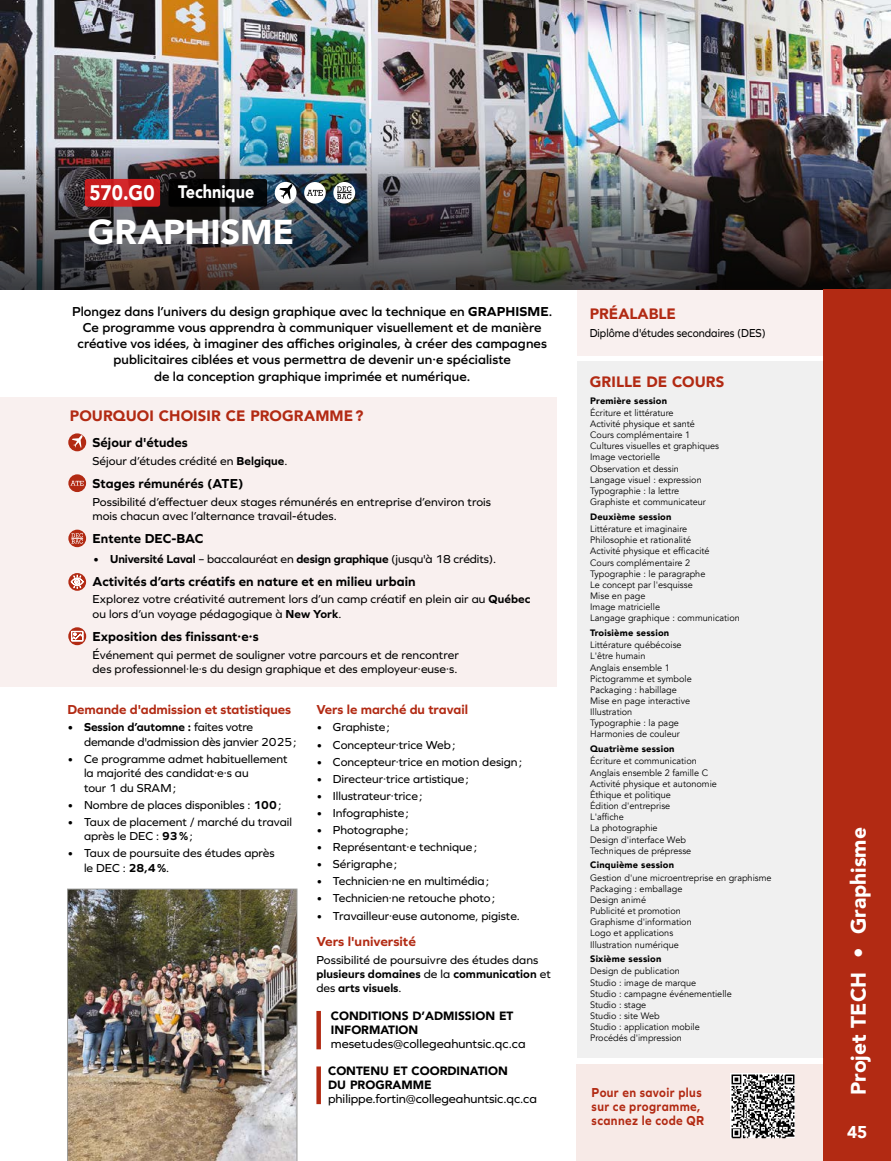
<style>
.page{position:relative;width:891px;height:1161px;background:#fff}
.page>*{position:absolute;margin:0;border:0;box-sizing:border-box;transform-origin:0 0}
.t1{font:900 34.5px "Avenir";letter-spacing:-.005em;color:#fff}
.t2{font:900 21px "Avenir";color:#fff}
.t3{font:900 18px "Avenir";color:#fff;scale:.9 1}
.t4{font:900 17.1px "Avenir";color:#fff}
.t5{font:900 15px "Avenir";letter-spacing:.005em;color:#b22a13}
.t6{font:600 13.5px/16.2px "Graphie";letter-spacing:.005em;color:#000;text-align:center}
.t7{font:700 13.5px "Graphie";letter-spacing:.005em;color:#000}
.t8{font:700 13.5px "Graphie";color:#b22a13}
.t9{font:700 13.5px/14.4px "Graphie";letter-spacing:.03em;color:#b22a13;scale:.9 1}
.t10{font:12.75px "Graphie";letter-spacing:-.005em;color:#000}
.t11{font:12px/14.4px "Graphie";color:#000}
.t12{font:900 12px/14.2px "Avenir";color:#000}
.t13{font:12px "Graphie";color:#000;scale:.9 1}
.t14{font:9.3px/11.1px "Avenir";color:#000}
.t15{font:900 9.3px "Avenir";letter-spacing:.02em;color:#000}
.s1{font-size:21px}
.s2{font-weight:700}
</style>
<div class="page">
<div style="left:576px;top:1064px;width:249px;height:97px;background:#f7eae7"></div>
<div style="left:0;top:397px;width:557px;height:290px;background:#f9f0ef"></div>
<img style="left:0;top:0;width:891px;height:146px">
<img style="left:0;top:146px;width:891px;height:143px">
<div style="left:316px;top:1067px;width:5px;height:37px;background:#b22a13"></div>
<div style="left:316px;top:1011px;width:5px;height:38px;background:#b22a13"></div>
<svg style="left:275px;top:182px;width:22px;height:22px"></svg>
<svg style="left:279px;top:183px;width:14px;height:17px"></svg>
<svg style="left:304px;top:182px;width:22px;height:22px"></svg>
<svg style="left:307px;top:190px;width:16px;height:6px"></svg>
<div style="left:824px;top:289px;width:67px;height:872px;background:#b22a13"></div>
<div style="left:85px;top:179px;width:75px;height:28px;background:linear-gradient(to right,#ca1f21,#c71c1d);border-radius:3px"></div>
<div style="left:168px;top:179px;width:99px;height:28px;background:linear-gradient(to right,#010000,#0a0d10);border-radius:3px"></div>
<svg style="left:68px;top:474px;width:18px;height:18px"></svg>
<svg style="left:71px;top:481px;width:13px;height:5px"></svg>
<svg style="left:333px;top:182px;width:22px;height:22px"></svg>
<svg style="left:337px;top:186px;width:14px;height:13px"></svg>
<div style="left:68px;top:530px;width:18px;height:17px;background:#b22a13;border-radius:50%"></div>
<svg style="left:71px;top:533px;width:12px;height:11px"></svg>
<div style="left:577px;top:362px;width:247px;height:696px;background:#f0f0f0"></div>
<div style="left:577px;top:289px;width:247px;height:66px;background:#f9f0ef"></div>
<img style="left:731px;top:1073px;width:64px;height:65px">
<img style="left:67px;top:889px;width:230px;height:272px">
<div style="left:68px;top:433px;width:18px;height:18px;background:#b22a13;border-radius:50%"></div>
<svg style="left:72px;top:434px;width:11px;height:14px"></svg>
<svg style="left:68px;top:573px;width:18px;height:18px"></svg>
<svg style="left:71px;top:575px;width:13px;height:14px"></svg>
<svg style="left:68px;top:627px;width:18px;height:18px"></svg>
<svg style="left:71px;top:631px;width:12px;height:10px"></svg>
<h3 class="t3" style="left:89px;top:177px;width:185px"><span class="s1">570.G0</span> Technique</h3>
<h1 class="t1" style="left:88px;top:203px;width:208px">GRAPHISME</h1>
<p class="t6" style="left:72px;top:303px;width:482px">Plongez dans l’univers du design graphique avec la technique en <span class="s2">GRAPHISME</span>.<br>Ce programme vous apprendra à communiquer visuellement et de manière créative vos idées, à imaginer des affiches originales, à créer des campagnes publicitaires ciblées et vous permettra de devenir un·e spécialiste<br>de la conception graphique imprimée et numérique.</p>
<p class="t5" style="left:70px;top:403px;width:295px">POURQUOI CHOISIR CE PROGRAMME?</p>
<p class="t7" style="left:92px;top:434px;width:97px">Séjour d'études</p>
<p class="t11" style="left:92px;top:453px;width:197px">Séjour d’études crédité en <span class="s2">Belgique</span>.</p>
<p class="t7" style="left:92px;top:475px;width:153px">Stages rémunérés (ATE)</p>
<p class="t11" style="left:92px;top:494px;width:400px">Possibilité d’effectuer deux stages rémunérés en entreprise d’environ trois mois chacun avec l’alternance travail-études.</p>
<p class="t7" style="left:92px;top:530px;width:112px">Entente DEC-BAC</p>
<p class="t11" style="left:93px;top:551px;width:404px"><span class="s2">• Université Laval</span> – baccalauréat en <span class="s2">design graphique</span> (jusqu'à 18 crédits).</p>
<p class="t7" style="left:92px;top:573px;width:325px">Activités d’arts créatifs en nature et en milieu urbain</p>
<p class="t11" style="left:92px;top:592px;width:440px">Explorez votre créativité autrement lors d’un camp créatif en plein air au <span class="s2">Québec </span>ou lors d’un voyage pédagogique à <span class="s2">New York</span>.</p>
<p class="t7" style="left:92px;top:628px;width:168px">Exposition des finissant·e·s</p>
<p class="t11" style="left:92px;top:647px;width:368px">Événement qui permet de souligner votre parcours et de rencontrer des professionnel·le·s du design graphique et des employeur·euse·s.</p>
<p class="t8" style="left:68px;top:701px;width:225px">Demande d'admission et statistiques</p>
<p class="t11" style="left:84px;top:720px;width:214px;text-indent:-16px"><span class="s2">• Session d’automne :</span> faites votre demande d'admission dès janvier 2025;</p>
<p class="t11" style="left:84px;top:752px;width:205px;text-indent:-16px">• Ce programme admet habituellement la majorité des candidat∙e∙s au<br>tour 1 du SRAM;</p>
<p class="t11" style="left:68px;top:797px;width:215px">• Nombre de places disponibles : <span class="s2">100</span>;</p>
<p class="t11" style="left:84px;top:815px;width:209px;text-indent:-16px">• Taux de placement / marché du travail après le DEC : <span class="s2">93%</span>;</p>
<p class="t11" style="left:84px;top:846px;width:192px;text-indent:-16px">• Taux de poursuite des études après le DEC : <span class="s2">28,4%</span>.</p>
<p class="t8" style="left:316px;top:701px;width:153px">Vers le marché du travail</p>
<p class="t11" style="left:316px;top:720px;width:75px">• Graphiste;</p>
<p class="t11" style="left:316px;top:737px;width:141px">• Concepteur·trice Web;</p>
<p class="t11" style="left:316px;top:754px;width:207px">• Concepteur·trice en motion design;</p>
<p class="t11" style="left:316px;top:771px;width:154px">• Directeur·trice artistique;</p>
<p class="t11" style="left:316px;top:788px;width:108px">• Illustrateur·trice;</p>
<p class="t11" style="left:316px;top:806px;width:94px">• Infographiste;</p>
<p class="t11" style="left:316px;top:823px;width:94px">• Photographe;</p>
<p class="t11" style="left:316px;top:840px;width:162px">• Représentant·e technique;</p>
<p class="t11" style="left:316px;top:857px;width:82px">• Sérigraphe;</p>
<p class="t11" style="left:316px;top:874px;width:174px">• Technicien·ne en multimédia;</p>
<p class="t11" style="left:316px;top:891px;width:180px">• Technicien·ne retouche photo;</p>
<p class="t11" style="left:316px;top:908px;width:205px">• Travailleur·euse autonome, pigiste.</p>
<p class="t8" style="left:316px;top:933px;width:101px">Vers l'université</p>
<p class="t11" style="left:316px;top:952px;width:236px">Possibilité de poursuivre des études dans <span class="s2">plusieurs domaines</span> de la <span class="s2">communication</span> et des <span class="s2">arts visuels</span>.</p>
<p class="t12" style="left:331px;top:1008px;width:184px">CONDITIONS D’ADMISSION ET<br>INFORMATION</p>
<p class="t10" style="left:331px;top:1036px;width:196px">mesetudes@collegeahuntsic.qc.ca</p>
<p class="t12" style="left:328px;top:1063px;width:181px">CONTENU ET COORDINATION<br>DU PROGRAMME</p>
<p class="t10" style="left:328px;top:1091px;width:210px">philippe.fortin@collegeahuntsic.qc.ca</p>
<p class="t5" style="left:590px;top:301px;width:88px">PRÉALABLE</p>
<p class="t13" style="left:590px;top:326px;width:197px">Diplôme d'études secondaires (DES)</p>
<p class="t5" style="left:590px;top:369px;width:136px">GRILLE DE COURS</p>
<p class="t15" style="left:590px;top:392px;width:78px">Première session</p>
<p class="t14" style="left:590px;top:407px;width:130px">Écriture et littérature<br>Activité physique et santé<br>Cours complémentaire 1<br>Cultures visuelles et graphiques<br>Image vectorielle<br>Observation et dessin<br>Langage visuel : expression<br>Typographie : la lettre<br>Graphiste et communicateur</p>
<p class="t15" style="left:590px;top:509px;width:83px">Deuxième session</p>
<p class="t14" style="left:590px;top:523px;width:151px">Littérature et imaginaire<br>Philosophie et rationalité<br>Activité physique et efficacité<br>Cours complémentaire 2<br>Typographie : le paragraphe<br>Le concept par l'esquisse<br>Mise en page<br>Image matricielle<br>Langage graphique : communication</p>
<p class="t15" style="left:590px;top:625px;width:81px">Troisième session</p>
<p class="t14" style="left:590px;top:640px;width:103px">Littérature québécoise<br>L'être humain<br>Anglais ensemble 1<br>Pictogramme et symbole<br>Packaging : habillage<br>Mise en page interactive<br>Illustration<br>Typographie : la page<br>Harmonies de couleur</p>
<p class="t15" style="left:590px;top:741px;width:86px">Quatrième session</p>
<p class="t14" style="left:590px;top:756px;width:128px">Écriture et communication<br>Anglais ensemble 2 famille C<br>Activité physique et autonomie<br>Éthique et politique<br>Édition d'entreprise<br>L'affiche<br>La photographie<br>Design d'interface Web<br>Techniques de prépresse</p>
<p class="t15" style="left:590px;top:857px;width:85px">Cinquième session</p>
<p class="t14" style="left:590px;top:872px;width:183px">Gestion d'une microentreprise en graphisme<br>Packaging : emballage<br>Design animé<br>Publicité et promotion<br>Graphisme d'information<br>Logo et applications<br>Illustration numérique</p>
<p class="t15" style="left:590px;top:951px;width:73px">Sixième session</p>
<p class="t14" style="left:590px;top:966px;width:143px">Design de publication<br>Studio : image de marque<br>Studio : campagne événementielle<br>Studio : stage<br>Studio : site Web<br>Studio : application mobile<br>Procédés d'impression</p>
<p class="t9" style="left:592px;top:1084px;width:127px">Pour en savoir plus sur ce programme, scannez le code QR</p>
<h2 class="t2" style="left:840px;top:1095px;width:269px;rotate:-90deg">Projet TECH • Graphisme</h2>
<h3 class="t4" style="left:847px;top:1118px;width:22px">45</h3>
</div>
